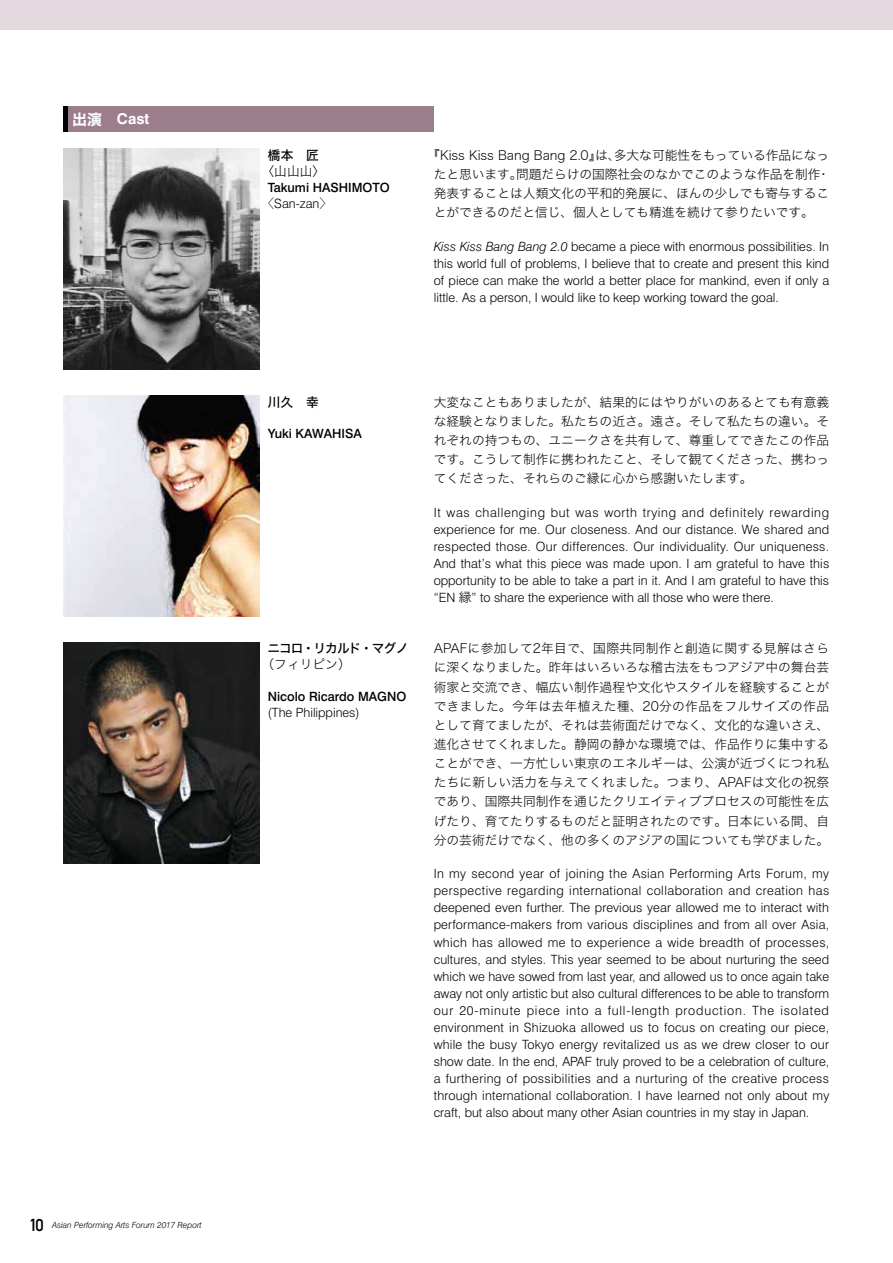
<style>
.page{position:relative;width:893px;height:1263px;background:#fff}
.page>*{position:absolute;margin:0;border:0;box-sizing:border-box;transform-origin:0 0}
.t1{font:700 14.85px "Swiss 721 BT";color:#fff}
.t2{font:300 12.75px/17px "Swiss 721 BT";color:#000;text-align:justify}
.t3{font:12.75px/19.2px "Hira Kaku Std N W2";color:#000;text-align:justify}
.t4{font:500 12.75px/15.9px "Swiss 721 BT";color:#000}
.t5{font:12.75px/15.9px "Hira Kaku Std N W5";letter-spacing:-.055em;color:#000}
.t6{font:italic 300 8.55px "Swiss 721 BT";color:#000}
.s1{font-family:"Hira Kaku Std N W7";font-weight:400}
.s2{font-family:"Alte DIN1451 Mittelschrift";font-weight:400;font-style:normal;font-size:16.95px}
.s3{font-family:"Koz Min Pro";font-weight:400}
.s4{font-style:italic}
.s5{font-family:"Hira Kaku Std N W2"}
.s6{font-weight:300}
.s7{font-family:"Hira Kaku Std N W2";font-weight:400}
</style>
<div class="page">
<div style="left:0;top:0;width:893px;height:30px;background:#e4d9de"></div>
<div style="left:64px;top:106px;width:370px;height:26px;background:#9b7d8b"></div>
<hr style="left:64px;top:106px;width:4px;height:26px;background:#000">
<img style="left:64px;top:149px;width:195px;height:221px">
<img style="left:64px;top:395px;width:195px;height:222px">
<img style="left:64px;top:642px;width:195px;height:221px">
<p class="t1" style="left:72px;top:110px;width:78px"><span class="s1">出演　</span>Cast</p>
<p class="t6" style="left:30px;top:1219px;width:173px"><span class="s2">10</span> Asian Performing Arts Forum 2017 Report</p>
<p class="t5" style="left:268px;top:147px;width:53px">橋本　匠</p>
<p class="t3" style="left:262px;top:161px;width:65px">〈山山山〉</p>
<p class="t4" style="left:268px;top:179px;width:123px">Takumi HASHIMOTO</p>
<p class="t2" style="left:262px;top:194px;width:72px"><span class="s3">〈</span>San-zan<span class="s3">〉</span></p>
<p class="t3" style="left:434px;top:145px;width:398px;text-indent:-6px">『Kiss Kiss Bang Bang 2.0』は、多大な可能性をもっている作品になったと思います。問題だらけの国際社会のなかでこのような作品を制作・発表することは人類文化の平和的発展に、ほんの少しでも寄与することができるのだと信じ、個人としても精進を続けて参りたいです。</p>
<p class="t2" style="left:434px;top:238px;width:397px"><span class="s4">Kiss Kiss Bang Bang 2.0</span> became a piece with enormous possibilities. In this world full of problems, I believe that to create and present this kind of piece can make the world a better place for mankind, even if only a little. As a person, I would like to keep working toward the goal.</p>
<p class="t5" style="left:268px;top:394px;width:53px">川久　幸</p>
<p class="t4" style="left:268px;top:426px;width:95px">Yuki KAWAHISA</p>
<p class="t5" style="left:261px;top:641px;width:148px;text-indent:6px">ニコロ・リカルド・マグノ<span class="s5">（フィリピン）</span></p>
<p class="t4" style="left:268px;top:688px;width:140px">Nicolo Ricardo MAGNO <span class="s6">(The Philippines)</span></p>
<p class="t3" style="left:434px;top:392px;width:397px">大変なこともありましたが、結果的にはやりがいのあるとても有意義な経験となりました。私たちの近さ。遠さ。そして私たちの違い。それぞれの持つもの、ユニークさを共有して、尊重してできたこの作品です。こうして制作に携われたこと、そして観てくださった、携わってくださった、それらのご縁に心から感謝いたします。</p>
<p class="t2" style="left:434px;top:504px;width:397px">It was challenging but was worth trying and definitely rewarding experience for me. Our closeness. And our distance. We shared and respected those. Our differences. Our individuality. Our uniqueness.<br>And that’s what this piece was made upon. I am grateful to have this opportunity to be able to take a part in it. And I am grateful to have this “EN <span class="s7">縁</span>” to share the experience with all those who were there.</p>
<p class="t3" style="left:434px;top:639px;width:397px">APAFに参加して2年目で、国際共同制作と創造に関する見解はさらに深くなりました。昨年はいろいろな稽古法をもつアジア中の舞台芸術家と交流でき、幅広い制作過程や文化やスタイルを経験することができました。今年は去年植えた種、20分の作品をフルサイズの作品として育てましたが、それは芸術面だけでなく、文化的な違いさえ、進化させてくれました。静岡の静かな環境では、作品作りに集中することができ、一方忙しい東京のエネルギーは、公演が近づくにつれ私たちに新しい活力を与えてくれました。つまり、APAFは文化の祝祭であり、国際共同制作を通じたクリエイティブプロセスの可能性を広げたり、育てたりするものだと証明されたのです。日本にいる間、自分の芸術だけでなく、他の多くのアジアの国についても学びました。</p>
<p class="t2" style="left:434px;top:865px;width:397px">In my second year of joining the Asian Performing Arts Forum, my perspective regarding international collaboration and creation has deepened even further. The previous year allowed me to interact with performance-makers from various disciplines and from all over Asia, which has allowed me to experience a wide breadth of processes, cultures, and styles. This year seemed to be about nurturing the seed which we have sowed from last year, and allowed us to once again take away not only artistic but also cultural differences to be able to transform our 20-minute piece into a full-length production. The isolated environment in Shizuoka allowed us to focus on creating our piece, while the busy Tokyo energy revitalized us as we drew closer to our show date. In the end, APAF truly proved to be a celebration of culture, a furthering of possibilities and a nurturing of the creative process through international collaboration. I have learned not only about my craft, but also about many other Asian countries in my stay in Japan.</p>
</div>
